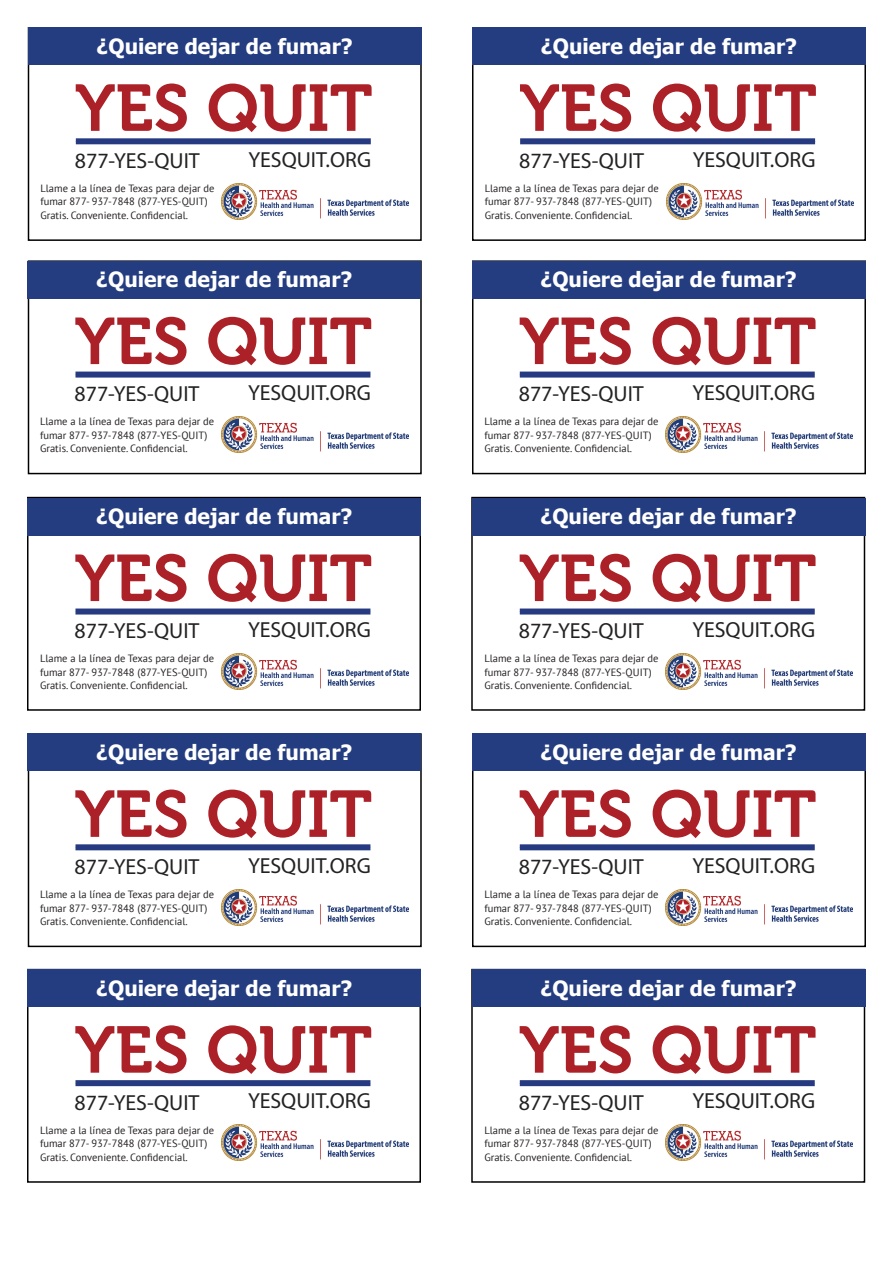
<style>
.page{position:relative;width:893px;height:1263px;background:#fff}
.page>*{position:absolute;margin:0;border:0;box-sizing:border-box;transform-origin:0 0}
.t1{font:65.55px "Museo 700";color:#ab2127}
.t2{font:21.9px "Myriad Pro";color:#222}
.t3{font:700 21px "Tahoma";color:#fff}
.t4{font:10.5px/13.5px "PT Sans";color:#231f20}
</style>
<div class="page">
<div style="left:28px;top:27px;width:394px;height:214px;border:2px solid #000"></div>
<div style="left:28px;top:260px;width:394px;height:214px;border:2px solid #000"></div>
<div style="left:27px;top:497px;width:394px;height:214px;border:2px solid #000"></div>
<div style="left:28px;top:733px;width:394px;height:214px;border:2px solid #000"></div>
<div style="left:27px;top:969px;width:394px;height:214px;border:2px solid #000"></div>
<div style="left:472px;top:27px;width:394px;height:214px;border:2px solid #000"></div>
<div style="left:472px;top:260px;width:394px;height:214px;border:2px solid #000"></div>
<div style="left:471px;top:497px;width:394px;height:214px;border:2px solid #000"></div>
<div style="left:472px;top:733px;width:394px;height:214px;border:2px solid #000"></div>
<div style="left:28px;top:28px;width:393px;height:37px;background:#243c80"></div>
<div style="left:76px;top:138px;width:295px;height:6px;background:#253a80"></div>
<img style="left:222px;top:183px;width:187px;height:36px">
<div style="left:472px;top:28px;width:394px;height:37px;background:#243c80"></div>
<div style="left:520px;top:138px;width:295px;height:6px;background:#253a80"></div>
<img style="left:666px;top:183px;width:187px;height:36px">
<div style="left:28px;top:261px;width:393px;height:37px;background:#243c80"></div>
<div style="left:75px;top:372px;width:295px;height:6px;background:#253a80"></div>
<img style="left:222px;top:416px;width:187px;height:36px">
<div style="left:472px;top:261px;width:393px;height:37px;background:#243c80"></div>
<div style="left:520px;top:372px;width:295px;height:6px;background:#253a80"></div>
<img style="left:666px;top:416px;width:187px;height:36px">
<div style="left:28px;top:498px;width:393px;height:37px;background:#243c80"></div>
<div style="left:75px;top:608px;width:295px;height:6px;background:#253a80"></div>
<img style="left:222px;top:653px;width:187px;height:36px">
<div style="left:472px;top:498px;width:393px;height:37px;background:#243c80"></div>
<div style="left:520px;top:608px;width:295px;height:6px;background:#253a80"></div>
<img style="left:666px;top:653px;width:187px;height:36px">
<div style="left:28px;top:734px;width:393px;height:37px;background:#243c80"></div>
<div style="left:75px;top:844px;width:295px;height:6px;background:#253a80"></div>
<img style="left:222px;top:889px;width:187px;height:36px">
<div style="left:472px;top:734px;width:393px;height:37px;background:#243c80"></div>
<div style="left:520px;top:844px;width:295px;height:6px;background:#253a80"></div>
<img style="left:666px;top:889px;width:187px;height:36px">
<div style="left:28px;top:969px;width:393px;height:38px;background:#243c80"></div>
<div style="left:75px;top:1080px;width:295px;height:6px;background:#253a80"></div>
<img style="left:222px;top:1125px;width:187px;height:36px">
<div style="left:472px;top:969px;width:393px;height:38px;background:#243c80"></div>
<div style="left:520px;top:1080px;width:295px;height:6px;background:#253a80"></div>
<img style="left:666px;top:1125px;width:187px;height:36px">
<h3 class="t3" style="left:97px;top:32px;width:258px">¿Quiere dejar de fumar?</h3>
<h3 class="t3" style="left:541px;top:32px;width:258px">¿Quiere dejar de fumar?</h3>
<h1 class="t1" style="left:75px;top:72px;width:299px">YES QUIT</h1>
<h1 class="t1" style="left:519px;top:72px;width:299px">YES QUIT</h1>
<h2 class="t2" style="left:75px;top:147px;width:126px">877-YES-QUIT</h2>
<h2 class="t2" style="left:248px;top:146px;width:124px">YESQUIT.ORG</h2>
<h2 class="t2" style="left:519px;top:147px;width:126px">877-YES-QUIT</h2>
<h2 class="t2" style="left:693px;top:146px;width:124px">YESQUIT.ORG</h2>
<p class="t4" style="left:40px;top:181px;width:176px">Llame a la línea de Texas para dejar de fumar 877- 937-7848 (877-YES-QUIT)<br>Gratis. Conveniente. Confidencial.</p>
<p class="t4" style="left:485px;top:181px;width:176px">Llame a la línea de Texas para dejar de fumar 877- 937-7848 (877-YES-QUIT)<br>Gratis. Conveniente. Confidencial.</p>
<h3 class="t3" style="left:96px;top:265px;width:258px">¿Quiere dejar de fumar?</h3>
<h3 class="t3" style="left:541px;top:265px;width:258px">¿Quiere dejar de fumar?</h3>
<h1 class="t1" style="left:75px;top:305px;width:299px">YES QUIT</h1>
<h1 class="t1" style="left:519px;top:305px;width:299px">YES QUIT</h1>
<h2 class="t2" style="left:75px;top:380px;width:126px">877-YES-QUIT</h2>
<h2 class="t2" style="left:248px;top:379px;width:124px">YESQUIT.ORG</h2>
<h2 class="t2" style="left:519px;top:380px;width:126px">877-YES-QUIT</h2>
<h2 class="t2" style="left:692px;top:379px;width:124px">YESQUIT.ORG</h2>
<p class="t4" style="left:40px;top:414px;width:176px">Llame a la línea de Texas para dejar de fumar 877- 937-7848 (877-YES-QUIT)<br>Gratis. Conveniente. Confidencial.</p>
<p class="t4" style="left:484px;top:414px;width:176px">Llame a la línea de Texas para dejar de fumar 877- 937-7848 (877-YES-QUIT)<br>Gratis. Conveniente. Confidencial.</p>
<h3 class="t3" style="left:96px;top:502px;width:258px">¿Quiere dejar de fumar?</h3>
<h3 class="t3" style="left:541px;top:502px;width:258px">¿Quiere dejar de fumar?</h3>
<h1 class="t1" style="left:75px;top:542px;width:299px">YES QUIT</h1>
<h1 class="t1" style="left:519px;top:542px;width:299px">YES QUIT</h1>
<h2 class="t2" style="left:75px;top:617px;width:126px">877-YES-QUIT</h2>
<h2 class="t2" style="left:248px;top:616px;width:124px">YESQUIT.ORG</h2>
<h2 class="t2" style="left:519px;top:617px;width:126px">877-YES-QUIT</h2>
<h2 class="t2" style="left:692px;top:616px;width:124px">YESQUIT.ORG</h2>
<p class="t4" style="left:40px;top:651px;width:176px">Llame a la línea de Texas para dejar de fumar 877- 937-7848 (877-YES-QUIT)<br>Gratis. Conveniente. Confidencial.</p>
<p class="t4" style="left:484px;top:651px;width:176px">Llame a la línea de Texas para dejar de fumar 877- 937-7848 (877-YES-QUIT)<br>Gratis. Conveniente. Confidencial.</p>
<h3 class="t3" style="left:96px;top:738px;width:258px">¿Quiere dejar de fumar?</h3>
<h3 class="t3" style="left:541px;top:738px;width:258px">¿Quiere dejar de fumar?</h3>
<h1 class="t1" style="left:75px;top:778px;width:299px">YES QUIT</h1>
<h1 class="t1" style="left:519px;top:778px;width:299px">YES QUIT</h1>
<h2 class="t2" style="left:75px;top:853px;width:126px">877-YES-QUIT</h2>
<h2 class="t2" style="left:248px;top:852px;width:124px">YESQUIT.ORG</h2>
<h2 class="t2" style="left:519px;top:853px;width:126px">877-YES-QUIT</h2>
<h2 class="t2" style="left:692px;top:852px;width:124px">YESQUIT.ORG</h2>
<p class="t4" style="left:40px;top:887px;width:176px">Llame a la línea de Texas para dejar de fumar 877- 937-7848 (877-YES-QUIT)<br>Gratis. Conveniente. Confidencial.</p>
<p class="t4" style="left:484px;top:887px;width:176px">Llame a la línea de Texas para dejar de fumar 877- 937-7848 (877-YES-QUIT)<br>Gratis. Conveniente. Confidencial.</p>
<h3 class="t3" style="left:96px;top:973px;width:258px">¿Quiere dejar de fumar?</h3>
<h3 class="t3" style="left:541px;top:973px;width:258px">¿Quiere dejar de fumar?</h3>
<h1 class="t1" style="left:75px;top:1013px;width:299px">YES QUIT</h1>
<h1 class="t1" style="left:519px;top:1013px;width:299px">YES QUIT</h1>
<h2 class="t2" style="left:75px;top:1089px;width:126px">877-YES-QUIT</h2>
<h2 class="t2" style="left:248px;top:1087px;width:124px">YESQUIT.ORG</h2>
<h2 class="t2" style="left:519px;top:1089px;width:126px">877-YES-QUIT</h2>
<h2 class="t2" style="left:692px;top:1087px;width:124px">YESQUIT.ORG</h2>
<p class="t4" style="left:40px;top:1123px;width:176px">Llame a la línea de Texas para dejar de fumar 877- 937-7848 (877-YES-QUIT)<br>Gratis. Conveniente. Confidencial.</p>
<p class="t4" style="left:484px;top:1123px;width:176px">Llame a la línea de Texas para dejar de fumar 877- 937-7848 (877-YES-QUIT)<br>Gratis. Conveniente. Confidencial.</p>
</div>
